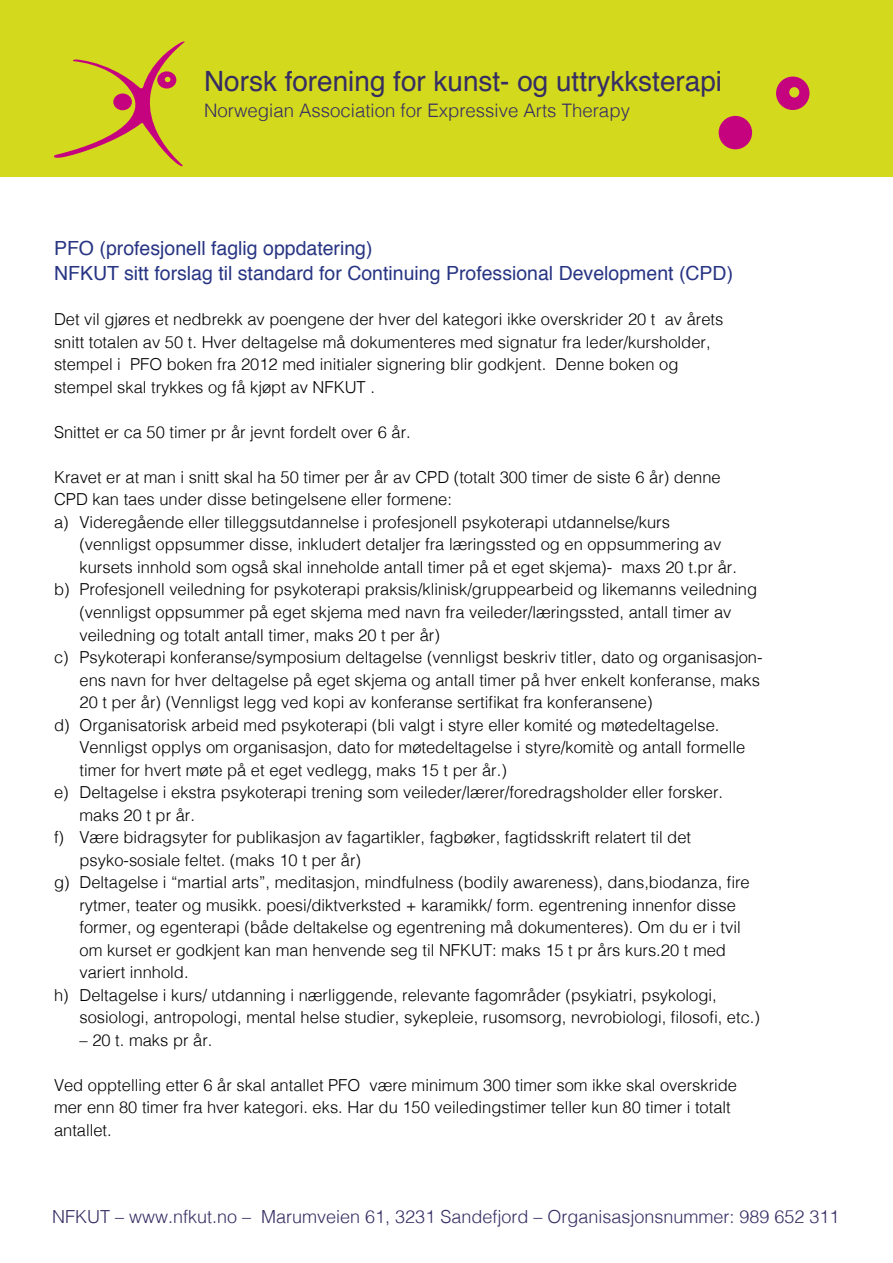
<style>
.page{position:relative;width:893px;height:1263px;background:#fff}
.page>*{position:absolute;margin:0;border:0;box-sizing:border-box;transform-origin:0 0}
.t1{font:27.9px "Helvetica";color:#352d63}
.t2{font:19.5px/25.5px "Helvetica";color:#283583}
.t3{font:300 18.6px "Helvetica";color:#352d63}
.t4{font:300 18px "Helvetica";color:#352d63}
.t5{font:300 16.5px/22.5px "Helvetica";color:#000}
</style>
<div class="page">
<div style="left:0;top:0;width:893px;height:176px;background:#d3d91d"></div>
<svg style="left:54px;top:41px;width:131px;height:125px"></svg>
<div style="left:719px;top:116px;width:33px;height:33px;background:#c6037f;border-radius:50%"></div>
<svg style="left:776px;top:77px;width:33px;height:33px"></svg>
<h1 class="t1" style="left:204px;top:60px;width:519px">Norsk forening for kunst- og uttrykksterapi</h1>
<p class="t3" style="left:204px;top:95px;width:427px">Norwegian Association for Expressive Arts Therapy</p>
<p class="t2" style="left:54px;top:236px;width:681px">PFO (profesjonell faglig oppdatering)<br>NFKUT sitt forslag til standard for Continuing Professional Development (CPD)</p>
<p class="t5" style="left:54px;top:307px;width:671px">Det vil gjøres et nedbrekk av poengene der hver del kategori ikke overskrider 20 t av årets snitt totalen av 50 t. Hver deltagelse må dokumenteres med signatur fra leder/kursholder, stempel i PFO boken fra 2012 med initialer signering blir godkjent. Denne boken og stempel skal trykkes og få kjøpt av NFKUT .</p>
<p class="t5" style="left:54px;top:420px;width:358px">Snittet er ca 50 timer pr år jevnt fordelt over 6 år.</p>
<p class="t5" style="left:54px;top:465px;width:668px">Kravet er at man i snitt skal ha 50 timer per år av CPD (totalt 300 timer de siste 6 år) denne<br>CPD kan taes under disse betingelsene eller formene:<br>a) Videregående eller tilleggsutdannelse i profesjonell psykoterapi utdannelse/kurs</p>
<p class="t5" style="left:79px;top:532px;width:643px">(vennligst oppsummer disse, inkludert detaljer fra læringssted og en oppsummering av</p>
<p class="t5" style="left:79px;top:555px;width:659px">kursets innhold som også skal inneholde antall timer på et eget skjema)- maxs 20 t.pr år.</p>
<p class="t5" style="left:54px;top:577px;width:705px">b) Profesjonell veiledning for psykoterapi praksis/klinisk/gruppearbeid og likemanns veiledning</p>
<p class="t5" style="left:79px;top:600px;width:653px">(vennligst oppsummer på eget skjema med navn fra veileder/læringssted, antall timer av</p>
<p class="t5" style="left:79px;top:622px;width:362px">veiledning og totalt antall timer, maks 20 t per år)</p>
<p class="t5" style="left:54px;top:645px;width:710px">c) Psykoterapi konferanse/symposium deltagelse (vennligst beskriv titler, dato og organisasjon-</p>
<p class="t5" style="left:79px;top:667px;width:682px">ens navn for hver deltagelse på eget skjema og antall timer på hver enkelt konferanse, maks</p>
<p class="t5" style="left:79px;top:690px;width:575px">20 t per år) (Vennligst legg ved kopi av konferanse sertifikat fra konferansene)</p>
<p class="t5" style="left:54px;top:712px;width:667px">d) Organisatorisk arbeid med psykoterapi (bli valgt i styre eller komité og møtedeltagelse.</p>
<p class="t5" style="left:79px;top:735px;width:667px">Vennligst opplys om organisasjon, dato for møtedeltagelse i styre/komitè og antall formelle</p>
<p class="t5" style="left:79px;top:757px;width:429px">timer for hvert møte på et eget vedlegg, maks 15 t per år.)</p>
<p class="t5" style="left:54px;top:780px;width:671px">e) Deltagelse i ekstra psykoterapi trening som veileder/lærer/foredragsholder eller forsker.</p>
<p class="t5" style="left:79px;top:802px;width:117px">maks 20 t pr år.</p>
<p class="t5" style="left:54px;top:825px;width:639px">f) Være bidragsyter for publikasjon av fagartikler, fagbøker, fagtidsskrift relatert til det</p>
<p class="t5" style="left:79px;top:847px;width:283px">psyko-sosiale feltet. (maks 10 t per år)</p>
<p class="t5" style="left:54px;top:870px;width:697px">g) Deltagelse i “martial arts”, meditasjon, mindfulness (bodily awareness), dans,biodanza, fire</p>
<p class="t5" style="left:79px;top:892px;width:658px">rytmer, teater og musikk. poesi/diktverksted + karamikk/ form. egentrening innenfor disse</p>
<p class="t5" style="left:79px;top:915px;width:663px">former, og egenterapi (både deltakelse og egentrening må dokumenteres). Om du er i tvil</p>
<p class="t5" style="left:79px;top:937px;width:648px">om kurset er godkjent kan man henvende seg til NFKUT: maks 15 t pr års kurs.20 t med</p>
<p class="t5" style="left:79px;top:960px;width:111px">variert innhold.</p>
<p class="t5" style="left:54px;top:982px;width:664px">h) Deltagelse i kurs/ utdanning i nærliggende, relevante fagområder (psykiatri, psykologi,</p>
<p class="t5" style="left:79px;top:1005px;width:682px">sosiologi, antropologi, mental helse studier, sykepleie, rusomsorg, nevrobiologi, filosofi, etc.)</p>
<p class="t5" style="left:79px;top:1027px;width:134px">– 20 t. maks pr år.</p>
<p class="t5" style="left:54px;top:1072px;width:685px">Ved opptelling etter 6 år skal antallet PFO være minimum 300 timer som ikke skal overskride mer enn 80 timer fra hver kategori. eks. Har du 150 veiledingstimer teller kun 80 timer i totalt antallet.</p>
<p class="t4" style="left:52px;top:1201px;width:789px">NFKUT – www.nfkut.no – Marumveien 61, 3231 Sandefjord – Organisasjonsnummer: 989 652 311</p>
</div>
